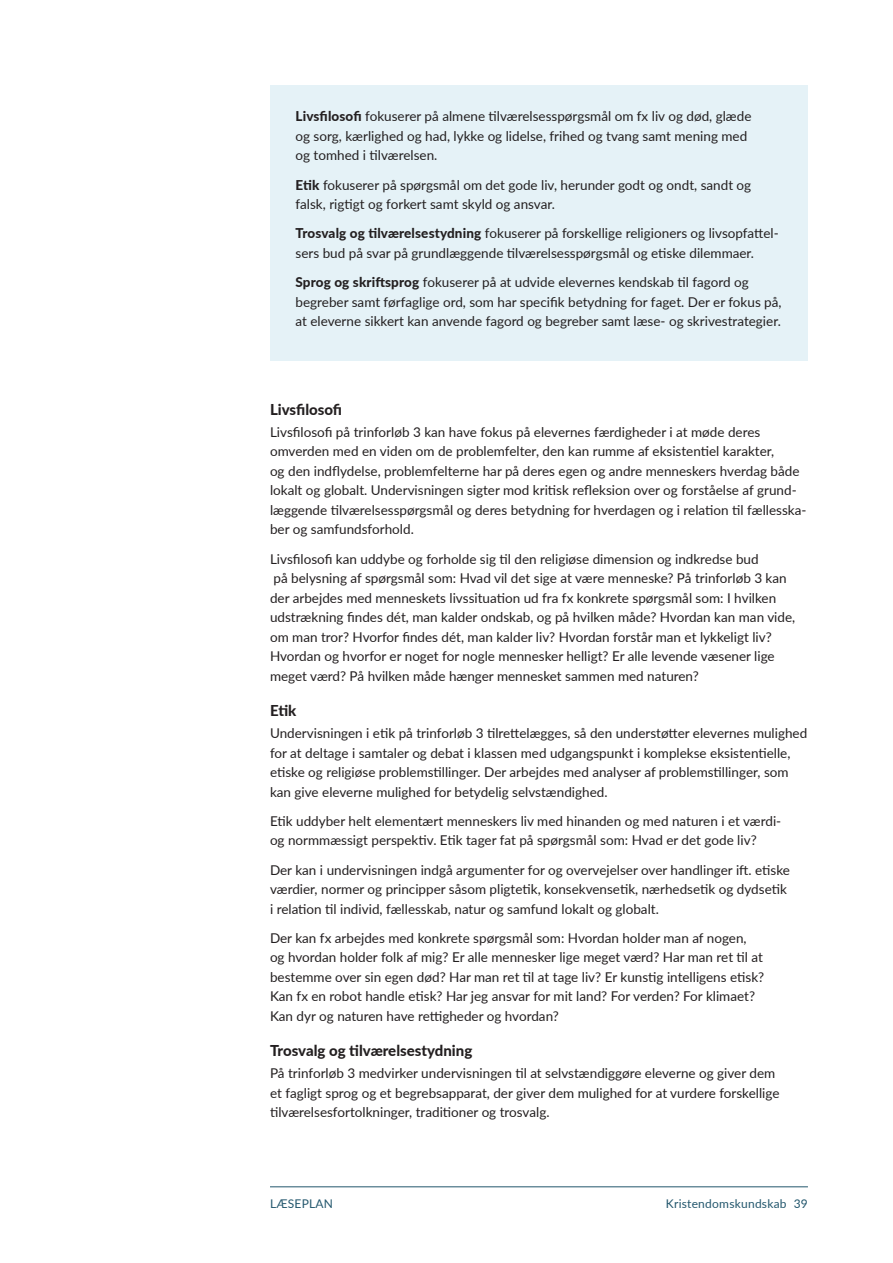
<style>
.page{position:relative;width:893px;height:1263px;background:#fff}
.page>*{position:absolute;margin:0;border:0;box-sizing:border-box;transform-origin:0 0}
._08_mellemrubrik_3{font:800 15px "Lato";color:#231f20}
._04_Brødtekst_9_13{font:13.5px/19.5px "Lato";color:#231f20}
._07_Boks_brød{font:13.5px/19.5px "Lato";color:#231f20}
.t1{font:12px "Lato";letter-spacing:.02em;color:#23576d}
.s1{font-weight:800}
</style>
<div class="page">
<div style="left:270px;top:85px;width:538px;height:275px;background:#e5f2f7"></div>
<hr style="left:270px;top:1186px;width:538px;height:1px;background:#23576d">
<p class="_07_Boks_brød" style="left:296px;top:106px;width:457px"><span class="s1">Livsfilosofi</span> fokuserer på almene tilværelsesspørgsmål om fx liv og død, glæde og sorg, kærlighed og had, lykke og lidelse, frihed og tvang samt mening med og tomhed i tilværelsen.</p>
<p class="_07_Boks_brød" style="left:296px;top:174px;width:457px"><span class="s1">Etik</span> fokuserer på spørgsmål om det gode liv, herunder godt og ondt, sandt og falsk, rigtigt og forkert samt skyld og ansvar.</p>
<p class="_07_Boks_brød" style="left:296px;top:223px;width:485px"><span class="s1">Trosvalg og tilværelsestydning</span> fokuserer på forskellige religioners og livsopfattel&shy;sers bud på svar på grundlæggende tilværelsesspørgsmål og etiske dilemmaer.</p>
<p class="_07_Boks_brød" style="left:296px;top:272px;width:488px"><span class="s1">Sprog og skriftsprog</span> fokuserer på at udvide elevernes kendskab til fagord og begreber samt førfaglige ord, som har specifik betydning for faget. Der er fokus på, at eleverne sikkert kan anvende fagord og begreber samt læse- og skrivestrategier.</p>
<p class="_08_mellemrubrik_3" style="left:270px;top:399px;width:74px">Livsfilosofi</p>
<p class="_04_Brødtekst_9_13" style="left:270px;top:422px;width:538px">Livsfilosofi på trinforløb 3 kan have fokus på elevernes færdigheder i at møde deres omverden med en viden om de problemfelter, den kan rumme af eksistentiel karakter,<br>og den indflydelse, problemfelterne har på deres egen og andre menneskers hverdag både lokalt og globalt. Undervisningen sigter mod kritisk refleksion over og forståelse af grund&shy;læggende tilværelsesspørgsmål og deres betydning for hverdagen og i relation til fællesska&shy;ber og samfundsforhold.</p>
<p class="_04_Brødtekst_9_13" style="left:270px;top:548px;width:527px">Livsfilosofi kan uddybe og forholde sig til den religiøse dimension og indkredse bud<br>på belysning af spørgsmål som: Hvad vil det sige at være menneske? På trinforløb 3 kan der arbejdes med menneskets livssituation ud fra fx konkrete spørgsmål som: I hvilken udstrækning findes dét, man kalder ondskab, og på hvilken måde? Hvordan kan man vide, om man tror? Hvorfor findes dét, man kalder liv? Hvordan forstår man et lykkeligt liv?<br>Hvordan og hvorfor er noget for nogle mennesker helligt? Er alle levende væsener lige meget værd? På hvilken måde hænger mennesket sammen med naturen?</p>
<p class="_08_mellemrubrik_3" style="left:270px;top:700px;width:28px">Etik</p>
<p class="_04_Brødtekst_9_13" style="left:270px;top:723px;width:539px">Undervisningen i etik på trinforløb 3 tilrettelægges, så den understøtter elevernes mulighed for at deltage i samtaler og debat i klassen med udgangspunkt i komplekse eksistentielle, etiske og religiøse problemstillinger. Der arbejdes med analyser af problemstillinger, som kan give eleverne mulighed for betydelig selvstændighed.</p>
<p class="_04_Brødtekst_9_13" style="left:270px;top:810px;width:513px">Etik uddyber helt elementært menneskers liv med hinanden og med naturen i et værdi&shy;og normmæssigt perspektiv. Etik tager fat på spørgsmål som: Hvad er det gode liv?</p>
<p class="_04_Brødtekst_9_13" style="left:270px;top:859px;width:521px">Der kan i undervisningen indgå argumenter for og overvejelser over handlinger ift. etiske værdier, normer og principper såsom pligtetik, konsekvensetik, nærhedsetik og dydsetik i relation til individ, fællesskab, natur og samfund lokalt og globalt.</p>
<p class="_04_Brødtekst_9_13" style="left:270px;top:927px;width:496px">Der kan fx arbejdes med konkrete spørgsmål som: Hvordan holder man af nogen, og hvordan holder folk af mig? Er alle mennesker lige meget værd? Har man ret til at bestemme over sin egen død? Har man ret til at tage liv? Er kunstig intelligens etisk?<br>Kan fx en robot handle etisk? Har jeg ansvar for mit land? For verden? For klimaet?<br>Kan dyr og naturen have rettigheder og hvordan?</p>
<p class="_08_mellemrubrik_3" style="left:270px;top:1040px;width:204px">Trosvalg og tilværelsestydning</p>
<p class="_04_Brødtekst_9_13" style="left:270px;top:1063px;width:511px">På trinforløb 3 medvirker undervisningen til at selvstændiggøre eleverne og giver dem et fagligt sprog og et begrebsapparat, der giver dem mulighed for at vurdere forskellige tilværelsesfortolkninger, traditioner og trosvalg.</p>
<p class="t1" style="left:270px;top:1195px;width:65px">LÆSEPLAN</p>
<p class="t1" style="left:666px;top:1195px;width:144px">Kristendomskundskab 39</p>
</div>
